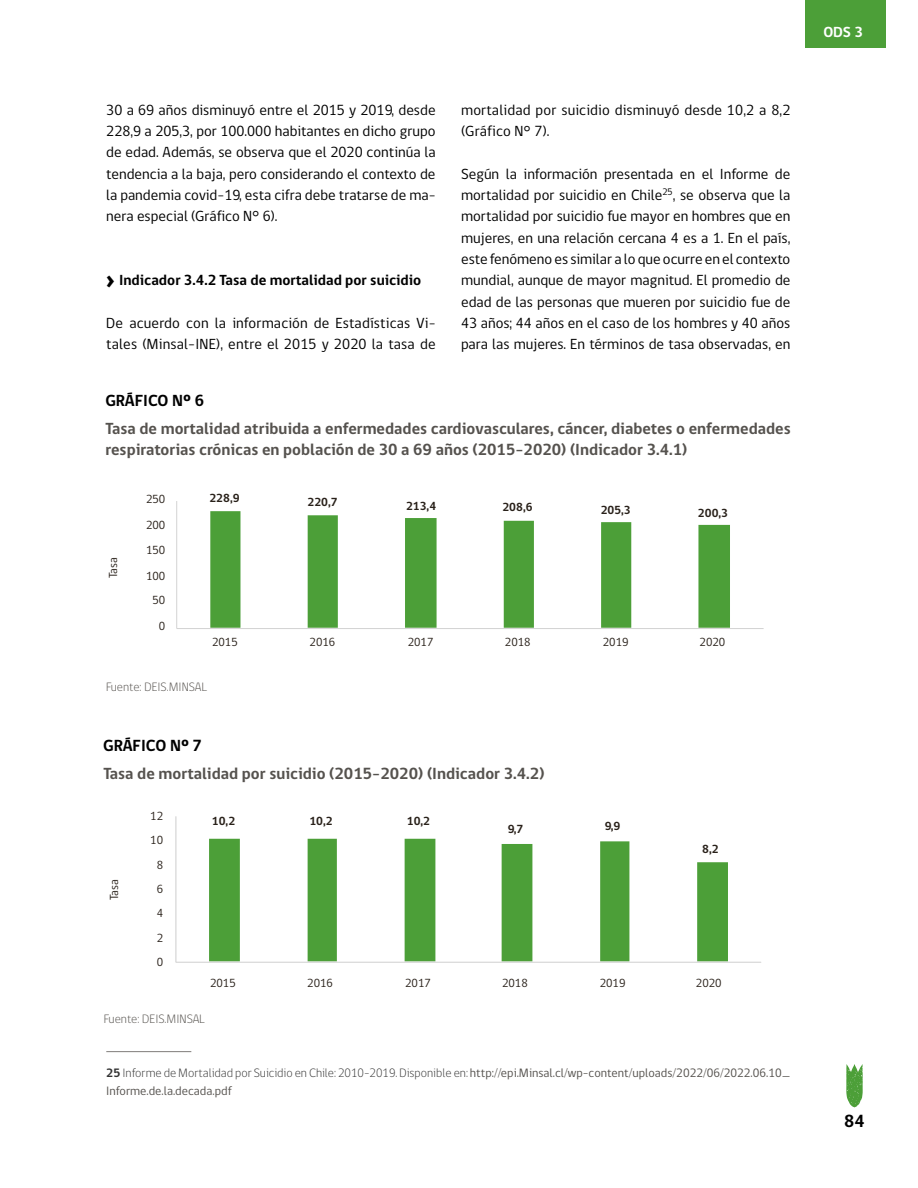
<style>
.page{position:relative;width:918px;height:1188px;background:#fff}
.page>*{position:absolute;margin:0;border:0;box-sizing:border-box;transform-origin:0 0}
.t1{font:700 18px "gob CL";color:#000}
.t2{font:700 16.5px/21px "gob CL";color:#55524e}
.t3{font:700 16.5px "gob CL";color:#000}
.t4{font:15px/21.3px "gob CL";color:#000;text-align:justify}
.t5{font:700 15px "gob CL";color:#000}
.t6{font:700 15px "gob CL";color:#fff}
.t7{font:12.45px/17.2px "gob CL";color:#55524e}
.t8{font:300 12.45px "gob CL";color:#55524e}
.t9{font:12px "gob CL";color:#29211a}
.t10{font:700 12px "gob CL";color:#29211a}
.s1{font-size:30px}
.s2{font-weight:700;color:#333}
.s3{font-weight:300;color:#333}
</style>
<div class="page">
<div style="left:805px;top:0;width:81px;height:47px;background:#4c9f38"></div>
<hr style="left:106px;top:1051px;width:85px;height:1px;background:#7f7c7a">
<svg style="left:210px;top:511px;width:520px;height:117px"></svg>
<hr style="left:176px;top:501px;width:1px;height:128px;background:#d2d2d2">
<hr style="left:177px;top:628px;width:587px;height:1px;background:#d2d2d2">
<svg style="left:209px;top:839px;width:519px;height:122px"></svg>
<hr style="left:176px;top:816px;width:1px;height:146px;background:#d2d2d2">
<hr style="left:176px;top:962px;width:585px;height:1px;background:#d2d2d2">
<svg style="left:846px;top:1064px;width:17px;height:43px"></svg>
<p class="t4" style="left:106px;top:100px;width:331px">30 a 69 años disminuyó entre el 2015 y 2019, desde 228,9 a 205,3, por 100.000 habitantes en dicho grupo de edad. Además, se observa que el 2020 continúa la tendencia a la baja, pero considerando el contexto de la pandemia covid-19, esta cifra debe tratarse de ma&shy;nera especial (Gráfico N° 6).</p>
<p class="t5" style="left:106px;top:270px;width:316px"><span class="s1">›</span> Indicador 3.4.2 Tasa de mortalidad por suicidio</p>
<p class="t4" style="left:106px;top:313px;width:331px">De acuerdo con la información de Estadísticas Vi&shy;tales (Minsal–INE), entre el 2015 y 2020 la tasa de</p>
<p class="t4" style="left:461px;top:100px;width:331px">mortalidad por suicidio disminuyó desde 10,2 a 8,2 (Gráfico N° 7).</p>
<p class="t4" style="left:461px;top:163px;width:331px">Según la información presentada en el Informe de mortalidad por suicidio en Chile<sup>25</sup>, se observa que la mortalidad por suicidio fue mayor en hombres que en mujeres, en una relación cercana 4 es a 1. En el país, este fenómeno es similar a lo que ocurre en el contexto mundial, aunque de mayor magnitud. El promedio de edad de las personas que mueren por suicidio fue de 43 años; 44 años en el caso de los hombres y 40 años para las mujeres. En términos de tasa observadas, en</p>
<p class="t3" style="left:105px;top:389px;width:100px">GRÁFICO Nº 6</p>
<p class="t2" style="left:106px;top:418px;width:687px">Tasa de mortalidad atribuida a enfermedades cardiovasculares, cáncer, diabetes o enfermedades respiratorias crónicas en población de 30 a 69 años (2015-2020) (Indicador 3.4.1)</p>
<p class="t9" style="left:105px;top:578px;width:23px;rotate:-90deg">Tasa</p>
<p class="t9" style="left:146px;top:491px;width:21px">250</p>
<p class="t9" style="left:146px;top:517px;width:21px">200</p>
<p class="t9" style="left:146px;top:541px;width:21px">150</p>
<p class="t9" style="left:146px;top:568px;width:21px">100</p>
<p class="t9" style="left:153px;top:592px;width:14px">50</p>
<p class="t9" style="left:159px;top:618px;width:8px">0</p>
<p class="t10" style="left:209px;top:489px;width:32px">228,9</p>
<p class="t10" style="left:307px;top:493px;width:32px">220,7</p>
<p class="t10" style="left:406px;top:498px;width:32px">213,4</p>
<p class="t10" style="left:502px;top:499px;width:32px">208,6</p>
<p class="t10" style="left:601px;top:502px;width:32px">205,3</p>
<p class="t10" style="left:698px;top:504px;width:32px">200,3</p>
<p class="t9" style="left:212px;top:633px;width:27px">2015</p>
<p class="t9" style="left:310px;top:633px;width:27px">2016</p>
<p class="t9" style="left:408px;top:633px;width:27px">2017</p>
<p class="t9" style="left:505px;top:633px;width:27px">2018</p>
<p class="t9" style="left:603px;top:633px;width:27px">2019</p>
<p class="t9" style="left:700px;top:633px;width:27px">2020</p>
<p class="t8" style="left:106px;top:678px;width:102px">Fuente: DEIS.MINSAL</p>
<p class="t3" style="left:103px;top:734px;width:101px">GRÁFICO Nº 7</p>
<p class="t2" style="left:103px;top:763px;width:443px">Tasa de mortalidad por suicidio (2015-2020) (Indicador 3.4.2)</p>
<p class="t9" style="left:106px;top:900px;width:23px;rotate:-90deg">Tasa</p>
<p class="t9" style="left:150px;top:808px;width:14px">12</p>
<p class="t9" style="left:150px;top:832px;width:14px">10</p>
<p class="t9" style="left:157px;top:857px;width:8px">8</p>
<p class="t9" style="left:157px;top:881px;width:8px">6</p>
<p class="t9" style="left:157px;top:905px;width:8px">4</p>
<p class="t9" style="left:157px;top:930px;width:8px">2</p>
<p class="t9" style="left:157px;top:954px;width:8px">0</p>
<p class="t10" style="left:212px;top:813px;width:25px">10,2</p>
<p class="t10" style="left:309px;top:813px;width:25px">10,2</p>
<p class="t10" style="left:407px;top:813px;width:25px">10,2</p>
<p class="t10" style="left:508px;top:820px;width:17px">9,7</p>
<p class="t10" style="left:605px;top:817px;width:17px">9,9</p>
<p class="t10" style="left:702px;top:840px;width:18px">8,2</p>
<p class="t9" style="left:210px;top:975px;width:27px">2015</p>
<p class="t9" style="left:307px;top:975px;width:27px">2016</p>
<p class="t9" style="left:405px;top:975px;width:27px">2017</p>
<p class="t9" style="left:502px;top:975px;width:27px">2018</p>
<p class="t9" style="left:600px;top:975px;width:27px">2019</p>
<p class="t9" style="left:696px;top:975px;width:27px">2020</p>
<p class="t8" style="left:104px;top:1010px;width:103px">Fuente: DEIS.MINSAL</p>
<p class="t7" style="left:106px;top:1065px;width:686px"><span class="s2">25</span> <span class="s3">Informe de Mortalidad por Suicidio en Chile: 2010-2019. Disponible en:</span> http://epi.Minsal.cl/wp-content/uploads/2022/06/2022.06.10_<br>Informe.de.la.decada.pdf</p>
<p class="t6" style="left:823px;top:22px;width:41px">ODS 3</p>
<p class="t1" style="left:844px;top:1109px;width:22px">84</p>
</div>
